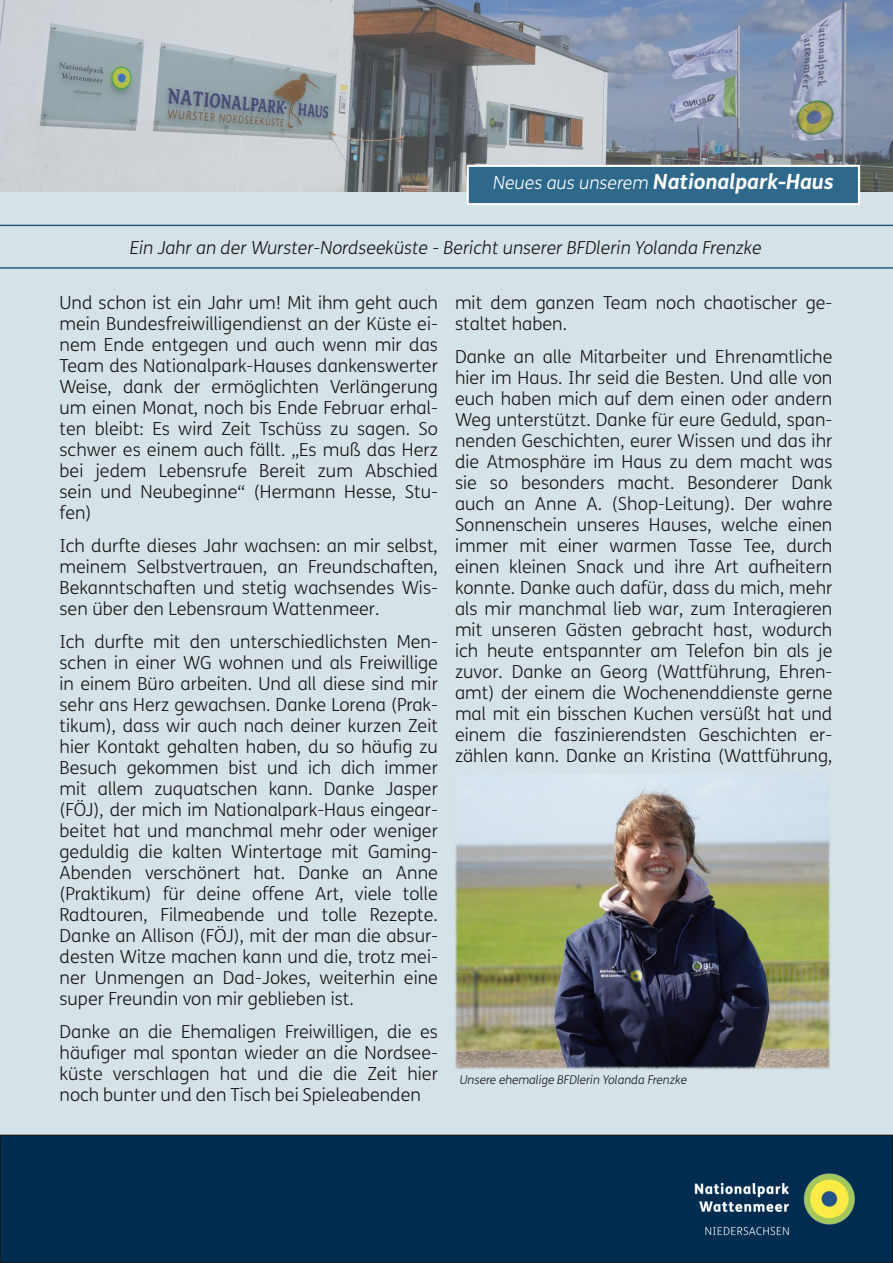
<style>
.page{position:relative;width:893px;height:1263px;background:#d5e2e8}
.page>*{position:absolute;margin:0;border:0;box-sizing:border-box;transform-origin:0 0}
.t1{font:italic 700 21px "FS Me";color:#fff}
.t2{font:300 18px/21px "FS Me";color:#181715;text-align:justify}
.t3{font:italic 300 18px "FS Me";color:#181715}
.t4{font:italic 300 12px "FS Me";letter-spacing:-.005em;color:#181715}
.s1{font-weight:300;font-size:18px}
</style>
<div class="page">
<img style="left:0;top:0;width:893px;height:191px">
<div style="left:0;top:1135px;width:893px;height:128px;background:#002c50"></div>
<div style="left:0;top:1135px;width:893px;height:128px;border:2px solid #181715"></div>
<img style="left:656px;top:1135px;width:237px;height:128px">
<div style="left:468px;top:166px;width:391px;height:38px;background:#2e688a"></div>
<div style="left:467px;top:165px;width:393px;height:40px;border:2px solid #fff"></div>
<hr style="left:0;top:225px;width:893px;height:1px;background:#205b7d">
<hr style="left:0;top:267px;width:893px;height:2px;background:#205b7d">
<img style="left:455px;top:775px;width:375px;height:294px">
<p class="t1" style="left:493px;top:174px;width:342px"><span class="s1">Neues aus unserem</span> Nationalpark-Haus</p>
<p class="t3" style="left:130px;top:241px;width:633px">Ein Jahr an der Wurster-Nordseeküste - Bericht unserer BFDlerin Yolanda Frenzke</p>
<p class="t2" style="left:60px;top:294px;width:380px">Und schon ist ein Jahr um! Mit ihm geht auch mein Bundesfreiwilligendienst an der Küste ei&shy;nem Ende entgegen und auch wenn mir das Team des Nationalpark-Hauses dankenswerter Weise, dank der ermöglichten Verlängerung um einen Monat, noch bis Ende Februar erhal&shy;ten bleibt: Es wird Zeit Tschüss zu sagen. So schwer es einem auch fällt. „Es muß das Herz bei jedem Lebensrufe Bereit zum Abschied sein und Neubeginne“ (Hermann Hesse, Stu&shy;fen)</p>
<p class="t2" style="left:60px;top:537px;width:380px">Ich durfte dieses Jahr wachsen: an mir selbst, meinem Selbstvertrauen, an Freundschaften, Bekanntschaften und stetig wachsendes Wis&shy;sen über den Lebensraum Wattenmeer.</p>
<p class="t2" style="left:60px;top:633px;width:380px">Ich durfte mit den unterschiedlichsten Men&shy;schen in einer WG wohnen und als Freiwillige in einem Büro arbeiten. Und all diese sind mir sehr ans Herz gewachsen. Danke Lorena (Prak&shy;tikum), dass wir auch nach deiner kurzen Zeit hier Kontakt gehalten haben, du so häufig zu Besuch gekommen bist und ich dich immer mit allem zuquatschen kann. Danke Jasper (FÖJ), der mich im Nationalpark-Haus eingear&shy;beitet hat und manchmal mehr oder weniger geduldig die kalten Wintertage mit Gaming-Abenden verschönert hat. Danke an Anne (Praktikum) für deine offene Art, viele tolle Radtouren, Filmeabende und tolle Rezepte.<br>Danke an Allison (FÖJ), mit der man die absur&shy;desten Witze machen kann und die, trotz mei&shy;ner Unmengen an Dad-Jokes, weiterhin eine super Freundin von mir geblieben ist.</p>
<p class="t2" style="left:60px;top:1023px;width:380px">Danke an die Ehemaligen Freiwilligen, die es häufiger mal spontan wieder an die Nordsee&shy;küste verschlagen hat und die die Zeit hier noch bunter und den Tisch bei Spieleabenden</p>
<p class="t2" style="left:455px;top:294px;width:379px">mit dem ganzen Team noch chaotischer ge&shy;staltet haben.</p>
<p class="t2" style="left:455px;top:348px;width:379px">Danke an alle Mitarbeiter und Ehrenamtliche hier im Haus. Ihr seid die Besten. Und alle von euch haben mich auf dem einen oder andern Weg unterstützt. Danke für eure Geduld, span&shy;nenden Geschichten, eurer Wissen und das ihr die Atmosphäre im Haus zu dem macht was sie so besonders macht. Besonderer Dank auch an Anne A. (Shop-Leitung). Der wahre Sonnenschein unseres Hauses, welche einen immer mit einer warmen Tasse Tee, durch einen kleinen Snack und ihre Art aufheitern konnte. Danke auch dafür, dass du mich, mehr als mir manchmal lieb war, zum Interagieren mit unseren Gästen gebracht hast, wodurch ich heute entspannter am Telefon bin als je zuvor. Danke an Georg (Wattführung, Ehren&shy;amt) der einem die Wochenenddienste gerne mal mit ein bisschen Kuchen versüßt hat und einem die faszinierendsten Geschichten er&shy;zählen kann. Danke an Kristina (Wattführung,</p>
<p class="t4" style="left:460px;top:1075px;width:229px">Unsere ehemalige BFDlerin Yolanda Frenzke</p>
</div>
